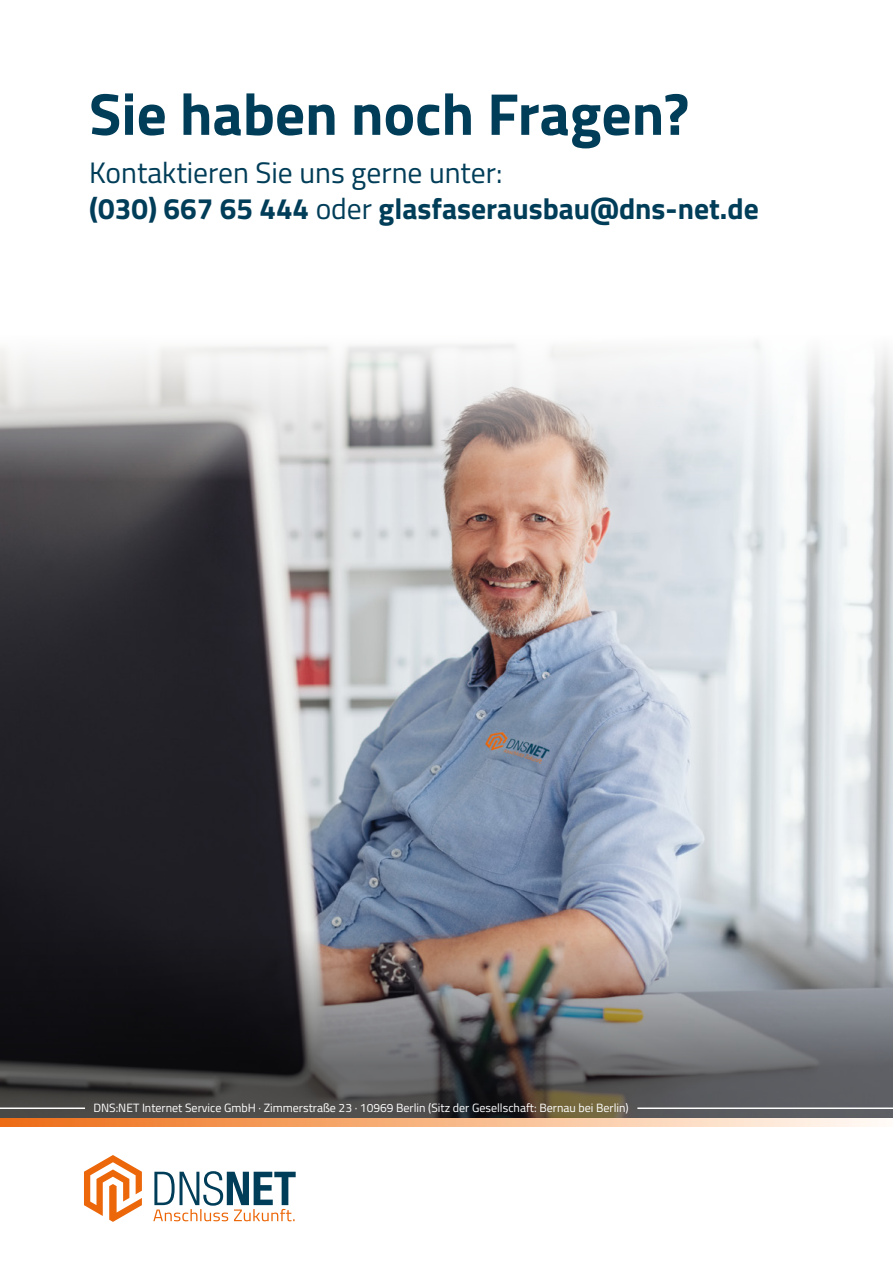
<style>
.page{position:relative;width:893px;height:1263px;background:#fff}
.page>*{position:absolute;margin:0;border:0;box-sizing:border-box;transform-origin:0 0}
.t1{font:700 59.1px "Titillium Web";color:#003d58}
.t2{font:700 29.55px/36px "Titillium Web";color:#003d58}
.t3{font:12px "Titillium Web";color:#fff}
.s1{font-weight:400}
</style>
<div class="page">
<img style="left:0;top:578px;width:893px;height:330px">
<img style="left:0;top:908px;width:893px;height:210px">
<svg style="left:0;top:342px;width:893px;height:236px"></svg>
<hr style="left:637px;top:1107px;width:256px;height:2px;background:#fff">
<hr style="left:0;top:1107px;width:85px;height:2px;background:#fff">
<svg style="left:0;top:1118px;width:878px;height:9px;background:#f7b484"></svg>
<svg style="left:153px;top:1171px;width:143px;height:50px"></svg>
<svg style="left:84px;top:1155px;width:58px;height:67px"></svg>
<h1 class="t1" style="left:89px;top:69px;width:602px">Sie haben noch Fragen?</h1>
<h2 class="t2" style="left:89px;top:153px;width:671px"><span class="s1">Kontaktieren Sie uns gerne unter:<br></span>(030) 667 65 444 <span class="s1">oder</span> glasfaserausbau@dns-net.de</h2>
<p class="t3" style="left:93px;top:1099px;width:537px">DNS:NET Internet Service GmbH · Zimmerstraße 23 · 10969 Berlin (Sitz der Gesellschaft: Bernau bei Berlin)</p>
</div>
